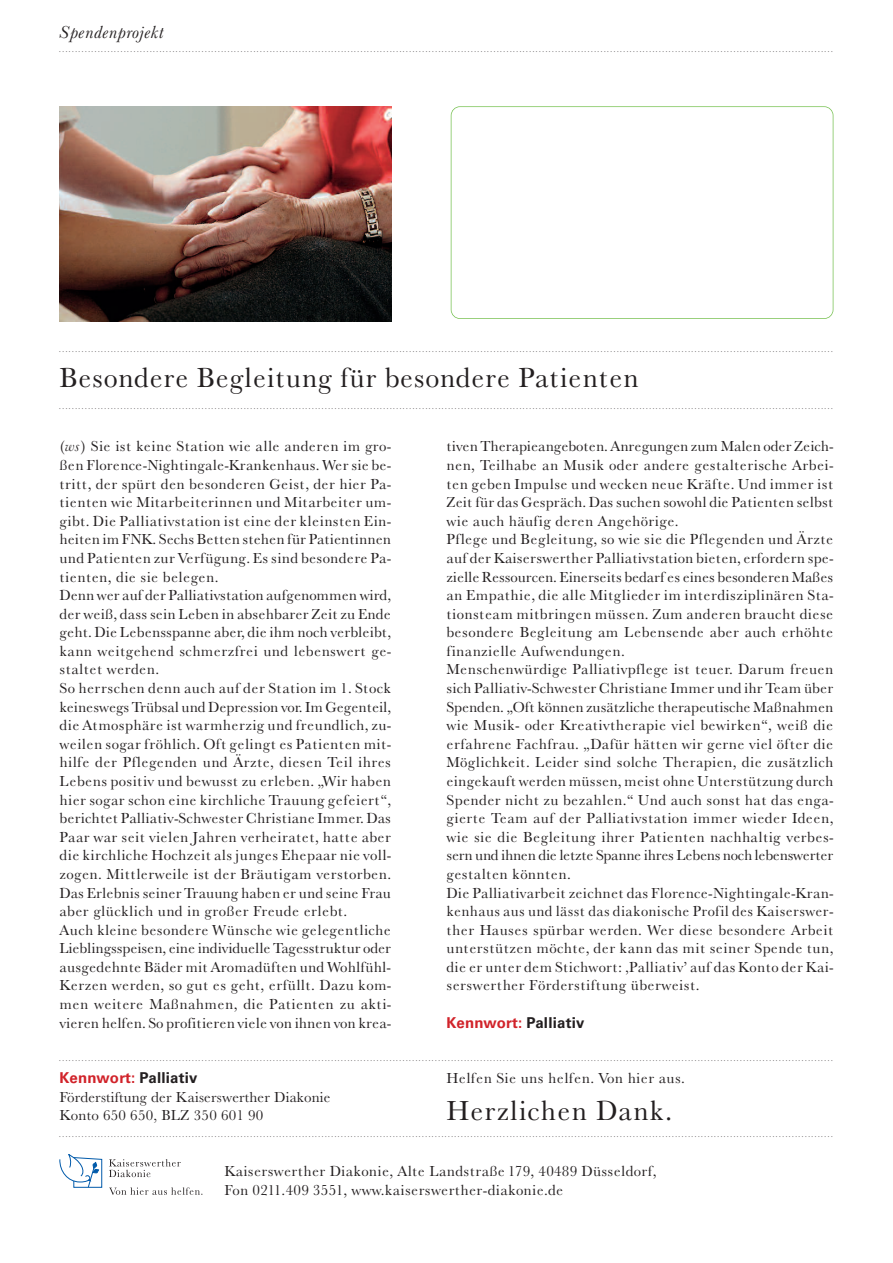
<style>
.page{position:relative;width:893px;height:1263px;background:#fff}
.page>*{position:absolute;margin:0;border:0;box-sizing:border-box;transform-origin:0 0}
.t1{font:28.5px "Baskerville No 2 BT";letter-spacing:.01em;color:#231f20}
.t2{font:italic 18px "Baskerville No 2 BT";letter-spacing:.02em;color:#231f20}
.t3{font:15px/18.6px "Baskerville No 2 BT";letter-spacing:.02em;color:#231f20}
.t4{font:15px/18.6px "Baskerville";letter-spacing:.015em;color:#231f20}
.t5{font:700 15px "Univers";letter-spacing:.015em;color:#d1232a}
.t6{font:italic 7.5px "Baskerville No 2 BT";color:#231f20}
.s1{font-style:italic}
.s2{color:#231f20}
</style>
<div class="page">
<div style="left:451px;top:106px;width:382px;height:213px;border:2px solid #79c254;border-radius:9px"></div>
<img style="left:60px;top:106px;width:331px;height:215px">
<svg style="left:109px;top:1159px;width:72px;height:18px"></svg>
<svg style="left:109px;top:1187px;width:93px;height:8px"></svg>
<svg style="left:60px;top:1154px;width:42px;height:34px"></svg>
<p class="t2" style="left:60px;top:26px;width:107px">Spendenprojekt</p>
<p class="t6" style="left:60px;top:47px;width:775px">...............................................................................................................................................................................................................................................</p>
<p class="t6" style="left:60px;top:347px;width:775px">...............................................................................................................................................................................................................................................</p>
<h1 class="t1" style="left:60px;top:368px;width:581px">Besondere Begleitung für besondere Patienten</h1>
<p class="t6" style="left:60px;top:404px;width:775px">...............................................................................................................................................................................................................................................</p>
<p class="t3" style="left:60px;top:439px;width:333px">(<span class="s1">ws</span>) Sie ist keine Station wie alle anderen im gro&shy;ßen Florence-Nightingale-Krankenhaus. Wer sie be&shy;tritt, der spürt den besonderen Geist, der hier Pa&shy;tienten wie Mitarbeiterinnen und Mitarbeiter um&shy;gibt. Die Palliativstation ist eine der kleinsten Ein&shy;heiten im FNK. Sechs Betten stehen für Patientinnen und Patienten zur Verfügung. Es sind besondere Pa&shy;tienten, die sie belegen.<br>Denn wer auf der Palliativstation aufgenommen wird, der weiß, dass sein Leben in absehbarer Zeit zu Ende geht. Die Lebensspanne aber, die ihm noch verbleibt, kann weitgehend schmerzfrei und lebenswert ge&shy;staltet werden.<br>So herrschen denn auch auf der Station im 1. Stock keineswegs Trübsal und Depression vor. Im Gegenteil, die Atmosphäre ist warmherzig und freundlich, zu&shy;weilen sogar fröhlich. Oft gelingt es Patienten mit&shy;hilfe der Pflegenden und Ärzte, diesen Teil ihres Lebens positiv und bewusst zu erleben. „Wir haben hier sogar schon eine kirchliche Trauung gefeiert“, berichtet Palliativ-Schwester Christiane Immer. Das Paar war seit vielen Jahren verheiratet, hatte aber die kirchliche Hochzeit als junges Ehepaar nie voll&shy;zogen. Mittlerweile ist der Bräutigam verstorben.<br>Das Erlebnis seiner Trauung haben er und seine Frau aber glücklich und in großer Freude erlebt.<br>Auch kleine besondere Wünsche wie gelegentliche Lieblingsspeisen, eine individuelle Tagesstruktur oder ausgedehnte Bäder mit Aromadüften und Wohlfühl-Kerzen werden, so gut es geht, erfüllt. Dazu kom&shy;men weitere Maßnahmen, die Patienten zu akti&shy;vieren helfen. So profitieren viele von ihnen von krea-</p>
<p class="t3" style="left:446px;top:439px;width:389px">tiven Therapieangeboten. Anregungen zum Malen oder Zeich&shy;nen, Teilhabe an Musik oder andere gestalterische Arbei&shy;ten geben Impulse und wecken neue Kräfte. Und immer ist Zeit für das Gespräch. Das suchen sowohl die Patienten selbst wie auch häufig deren Angehörige.<br>Pflege und Begleitung, so wie sie die Pflegenden und Ärzte auf der Kaiserswerther Palliativstation bieten, erfordern spe&shy;zielle Ressourcen. Einerseits bedarf es eines besonderen Maßes an Empathie, die alle Mitglieder im interdisziplinären Sta&shy;tionsteam mitbringen müssen. Zum anderen braucht diese besondere Begleitung am Lebensende aber auch erhöhte finanzielle Aufwendungen.<br>Menschenwürdige Palliativpflege ist teuer. Darum freuen sich Palliativ-Schwester Christiane Immer und ihr Team über Spenden. „Oft können zusätzliche therapeutische Maßnahmen wie Musik- oder Kreativtherapie viel bewirken“, weiß die erfahrene Fachfrau. „Dafür hätten wir gerne viel öfter die Möglichkeit. Leider sind solche Therapien, die zusätzlich eingekauft werden müssen, meist ohne Unterstützung durch Spender nicht zu bezahlen.“ Und auch sonst hat das enga&shy;gierte Team auf der Palliativstation immer wieder Ideen, wie sie die Begleitung ihrer Patienten nachhaltig verbes&shy;sern und ihnen die letzte Spanne ihres Lebens noch lebenswerter gestalten könnten.<br>Die Palliativarbeit zeichnet das Florence-Nightingale-Kran&shy;kenhaus aus und lässt das diakonische Profil des Kaiserswer&shy;ther Hauses spürbar werden. Wer diese besondere Arbeit unterstützen möchte, der kann das mit seiner Spende tun, die er unter dem Stichwort: ‚Palliativ’ auf das Konto der Kai&shy;serswerther Förderstiftung überweist.</p>
<p class="t5" style="left:446px;top:1017px;width:140px">Kennwort: <span class="s2">Palliativ</span></p>
<p class="t6" style="left:60px;top:1056px;width:775px">...............................................................................................................................................................................................................................................</p>
<p class="t5" style="left:60px;top:1072px;width:140px">Kennwort: <span class="s2">Palliativ</span></p>
<p class="t4" style="left:60px;top:1087px;width:272px">Förderstiftung der Kaiserswerther Diakonie<br>Konto 650 650, BLZ 350 601 90</p>
<p class="t3" style="left:446px;top:1071px;width:240px">Helfen Sie uns helfen. Von hier aus.</p>
<h1 class="t1" style="left:446px;top:1101px;width:227px">Herzlichen Dank.</h1>
<p class="t6" style="left:60px;top:1132px;width:775px">...............................................................................................................................................................................................................................................</p>
<p class="t3" style="left:224px;top:1164px;width:434px">Kaiserswerther Diakonie, Alte Landstraße 179, 40489 Düsseldorf,<br>Fon 0211.409 3551, www.kaiserswerther-diakonie.de</p>
</div>
